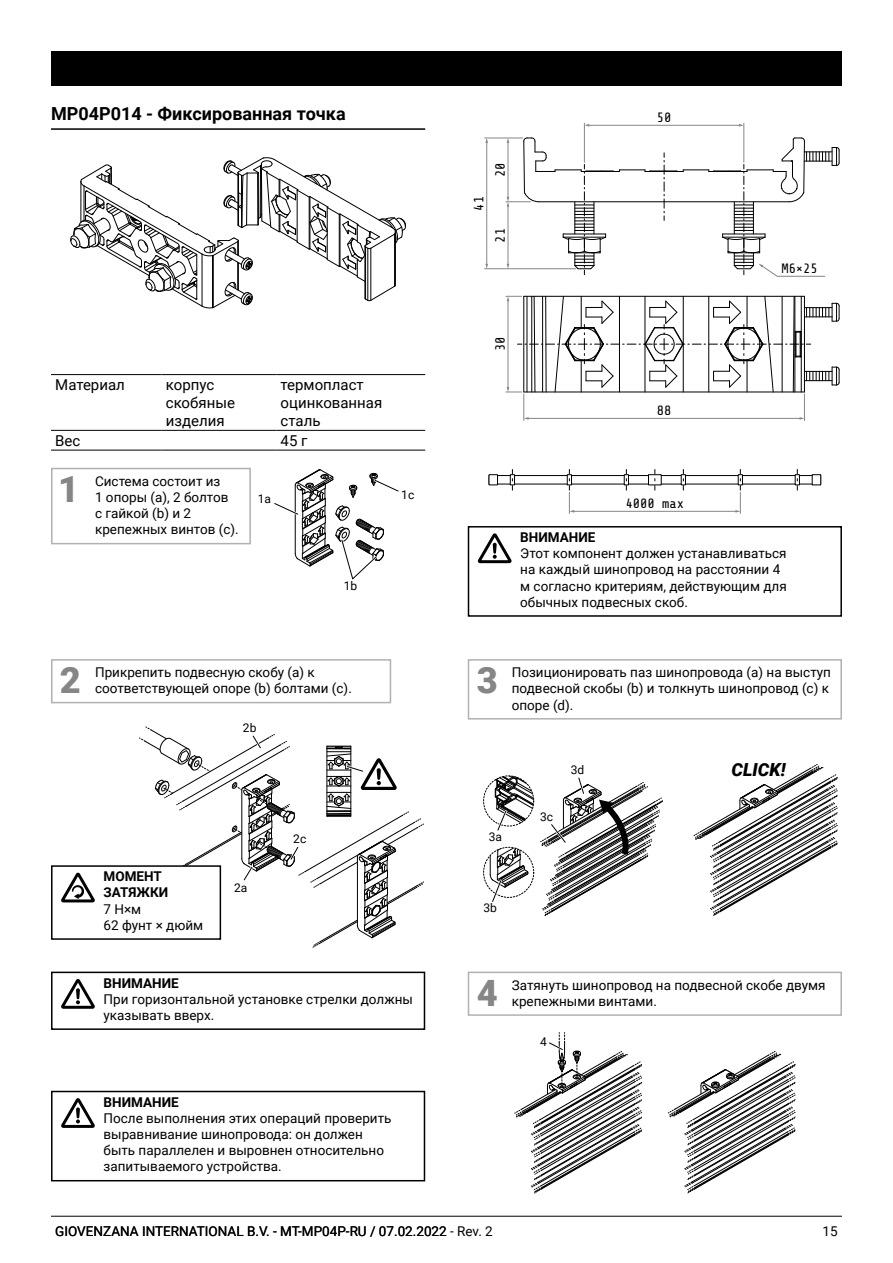
<style>
.page{position:relative;width:893px;height:1263px;background:#fff}
.page>*{position:absolute;margin:0;border:0;box-sizing:border-box;transform-origin:0 0}
.t1{font:900 36.3px "Roboto";color:#868686}
.t2{font:700 18px "Roboto";color:#000}
.t3{font:italic 900 18px "Roboto";color:#000}
.t4{font:15px/18px "Roboto";color:#000}
.t5{font:13.5px/16.2px "Roboto";color:#000}
.t6{font:700 13.5px/16.2px "Roboto";color:#000}
.t7{font:13.5px "Share Tech Mono";color:#000}
.t8{font:12px "Roboto";color:#000}
</style>
<div class="page">
<hr style="left:51px;top:1216px;width:791px;height:1px;background:#000">
<hr style="left:51px;top:128px;width:374px;height:2px;background:#000">
<hr style="left:51px;top:374px;width:111px;height:1px;background:#000">
<hr style="left:162px;top:374px;width:114px;height:1px;background:#000">
<hr style="left:276px;top:374px;width:149px;height:1px;background:#000">
<hr style="left:51px;top:430px;width:111px;height:1px;background:#000">
<hr style="left:162px;top:430px;width:114px;height:1px;background:#000">
<hr style="left:276px;top:430px;width:149px;height:1px;background:#000">
<hr style="left:51px;top:450px;width:111px;height:1px;background:#000">
<hr style="left:162px;top:450px;width:114px;height:1px;background:#000">
<hr style="left:276px;top:450px;width:149px;height:1px;background:#000">
<div style="left:51px;top:51px;width:791px;height:34px;background:#000"></div>
<hr style="left:645px;top:171px;width:38px;height:1px;background:#000">
<hr style="left:539px;top:201px;width:250px;height:1px;background:#000">
<hr style="left:743px;top:123px;width:1px;height:39px;background:#868686">
<hr style="left:584px;top:123px;width:1px;height:39px;background:#868686">
<hr style="left:588px;top:125px;width:152px;height:1px;background:#868686">
<svg style="left:739px;top:124px;width:5px;height:3px"></svg>
<hr style="left:485px;top:138px;width:38px;height:1px;background:#868686">
<hr style="left:485px;top:268px;width:91px;height:1px;background:#868686">
<hr style="left:486px;top:142px;width:1px;height:123px;background:#868686">
<svg style="left:485px;top:264px;width:3px;height:5px"></svg>
<svg style="left:485px;top:138px;width:3px;height:5px"></svg>
<svg style="left:683px;top:137px;width:157px;height:140px"></svg>
<svg style="left:506px;top:137px;width:171px;height:138px"></svg>
<svg style="left:506px;top:295px;width:334px;height:125px"></svg>
<svg style="left:61px;top:1098px;width:34px;height:30px"></svg>
<div style="left:51px;top:1091px;width:374px;height:90px;border:2px solid #000"></div>
<svg style="left:274px;top:469px;width:125px;height:111px"></svg>
<svg style="left:139px;top:726px;width:285px;height:221px"></svg>
<svg style="left:694px;top:764px;width:144px;height:152px"></svg>
<svg style="left:489px;top:775px;width:174px;height:141px"></svg>
<svg style="left:668px;top:1051px;width:127px;height:142px"></svg>
<svg style="left:515px;top:1032px;width:127px;height:161px"></svg>
<div style="left:51px;top:468px;width:200px;height:76px;border:2px solid #b1b1b0"></div>
<div style="left:468px;top:972px;width:374px;height:44px;border:2px solid #b1b1b0"></div>
<div style="left:51px;top:659px;width:340px;height:44px;border:2px solid #b1b1b0"></div>
<div style="left:468px;top:659px;width:374px;height:60px;border:2px solid #b1b1b0"></div>
<div style="left:52px;top:866px;width:168px;height:73px;background:#fff"></div>
<svg style="left:61px;top:873px;width:34px;height:29px"></svg>
<div style="left:51px;top:865px;width:170px;height:75px;border:2px solid #000"></div>
<svg style="left:61px;top:979px;width:34px;height:30px"></svg>
<div style="left:51px;top:972px;width:374px;height:58px;border:2px solid #000"></div>
<svg style="left:478px;top:533px;width:34px;height:30px"></svg>
<div style="left:468px;top:526px;width:374px;height:91px;border:2px solid #000"></div>
<div style="left:489px;top:475px;width:332px;height:9px;border:1px solid #000"></div>
<div style="left:489px;top:475px;width:8px;height:10px;background:#fff"></div>
<div style="left:489px;top:474px;width:9px;height:11px;border:1px solid #000"></div>
<div style="left:510px;top:474px;width:5px;height:11px;border:1px solid #000"></div>
<div style="left:567px;top:474px;width:5px;height:11px;border:1px solid #000"></div>
<div style="left:624px;top:474px;width:5px;height:11px;border:1px solid #000"></div>
<div style="left:648px;top:475px;width:13px;height:10px;background:#fff"></div>
<div style="left:648px;top:474px;width:14px;height:11px;border:1px solid #000"></div>
<div style="left:681px;top:474px;width:5px;height:11px;border:1px solid #000"></div>
<div style="left:738px;top:474px;width:5px;height:11px;border:1px solid #000"></div>
<div style="left:795px;top:474px;width:5px;height:11px;border:1px solid #000"></div>
<div style="left:812px;top:475px;width:9px;height:10px;background:#fff"></div>
<div style="left:812px;top:474px;width:9px;height:11px;border:1px solid #000"></div>
<hr style="left:573px;top:511px;width:163px;height:1px;background:#868686">
<svg style="left:512px;top:469px;width:1px;height:21px"></svg>
<svg style="left:569px;top:469px;width:5px;height:44px"></svg>
<svg style="left:626px;top:469px;width:1px;height:21px"></svg>
<svg style="left:655px;top:469px;width:1px;height:21px"></svg>
<svg style="left:683px;top:469px;width:1px;height:21px"></svg>
<svg style="left:735px;top:469px;width:6px;height:44px"></svg>
<svg style="left:797px;top:469px;width:1px;height:21px"></svg>
<svg style="left:70px;top:157px;width:336px;height:151px"></svg>
<h2 class="t2" style="left:51px;top:101px;width:296px">MP04P014 - Фиксированная точка</h2>
<p class="t4" style="left:55px;top:375px;width:71px">Материал</p>
<p class="t4" style="left:166px;top:375px;width:71px">корпус скобяные изделия</p>
<p class="t4" style="left:281px;top:375px;width:103px">термопласт оцинкованная сталь</p>
<p class="t4" style="left:55px;top:431px;width:27px">Вес</p>
<p class="t4" style="left:281px;top:431px;width:28px">45 г</p>
<h1 class="t1" style="left:58px;top:464px;width:23px">1</h1>
<p class="t5" style="left:95px;top:472px;width:143px">Система состоит из<br>1 опоры (a), 2 болтов с гайкой (b) и 2 крепежных винтов (c).</p>
<p class="t8" style="left:258px;top:491px;width:15px">1a</p>
<p class="t8" style="left:344px;top:578px;width:15px">1b</p>
<p class="t8" style="left:401px;top:486px;width:15px">1c</p>
<p class="t7" style="left:472px;top:211px;width:16px;rotate:-90deg">41</p>
<p class="t7" style="left:493px;top:177px;width:16px;rotate:-90deg">20</p>
<p class="t7" style="left:493px;top:243px;width:16px;rotate:-90deg">21</p>
<p class="t7" style="left:493px;top:351px;width:16px;rotate:-90deg">30</p>
<p class="t7" style="left:657px;top:111px;width:16px">50</p>
<p class="t7" style="left:657px;top:404px;width:16px">88</p>
<p class="t7" style="left:781px;top:262px;width:38px">M6×25</p>
<p class="t7" style="left:626px;top:497px;width:60px">4000 max</p>
<p class="t6" style="left:520px;top:528px;width:77px">ВНИМАНИЕ</p>
<p class="t5" style="left:520px;top:545px;width:268px">Этот компонент должен устанавливаться на каждый шинопровод на расстоянии 4 м согласно критериям, действующим для обычных подвесных скоб.</p>
<h1 class="t1" style="left:60px;top:655px;width:23px">2</h1>
<p class="t5" style="left:95px;top:664px;width:256px">Прикрепить подвесную скобу (a) к соответствующей опоре (b) болтами (c).</p>
<h1 class="t1" style="left:477px;top:655px;width:23px">3</h1>
<p class="t5" style="left:512px;top:664px;width:321px">Позиционировать паз шинопровода (a) на выступ подвесной скобы (b) и толкнуть шинопровод (c) к опоре (d).</p>
<p class="t8" style="left:243px;top:719px;width:15px">2b</p>
<p class="t6" style="left:104px;top:868px;width:66px">МОМЕНТ<br>ЗАТЯЖКИ</p>
<p class="t5" style="left:104px;top:900px;width:101px">7 Н×м<br>62 фунт × дюйм</p>
<p class="t8" style="left:234px;top:879px;width:15px">2a</p>
<p class="t8" style="left:293px;top:830px;width:15px">2c</p>
<p class="t6" style="left:104px;top:974px;width:77px">ВНИМАНИЕ</p>
<p class="t5" style="left:104px;top:990px;width:311px">При горизонтальной установке стрелки должны указывать вверх.</p>
<p class="t6" style="left:104px;top:1093px;width:77px">ВНИМАНИЕ</p>
<p class="t5" style="left:104px;top:1109px;width:289px">После выполнения этих операций проверить выравнивание шинопровода: он должен быть параллелен и выровнен относительно запитываемого устройства.</p>
<p class="t8" style="left:489px;top:828px;width:15px">3a</p>
<p class="t8" style="left:483px;top:899px;width:15px">3b</p>
<p class="t8" style="left:540px;top:809px;width:15px">3c</p>
<p class="t8" style="left:571px;top:761px;width:15px">3d</p>
<h2 class="t3" style="left:731px;top:757px;width:56px">CLICK!</h2>
<h1 class="t1" style="left:477px;top:967px;width:23px">4</h1>
<p class="t5" style="left:512px;top:976px;width:315px">Затянуть шинопровод на подвесной скобе двумя крепежными винтами.</p>
<p class="t8" style="left:540px;top:1033px;width:8px">4</p>
<p class="t5" style="left:55px;top:1223px;width:439px">GIOVENZANA INTERNATIONAL B.V. - MT-MP04P-RU / 07.02.2022 - Rev. 2</p>
<p class="t5" style="left:822px;top:1223px;width:17px">15</p>
</div>
